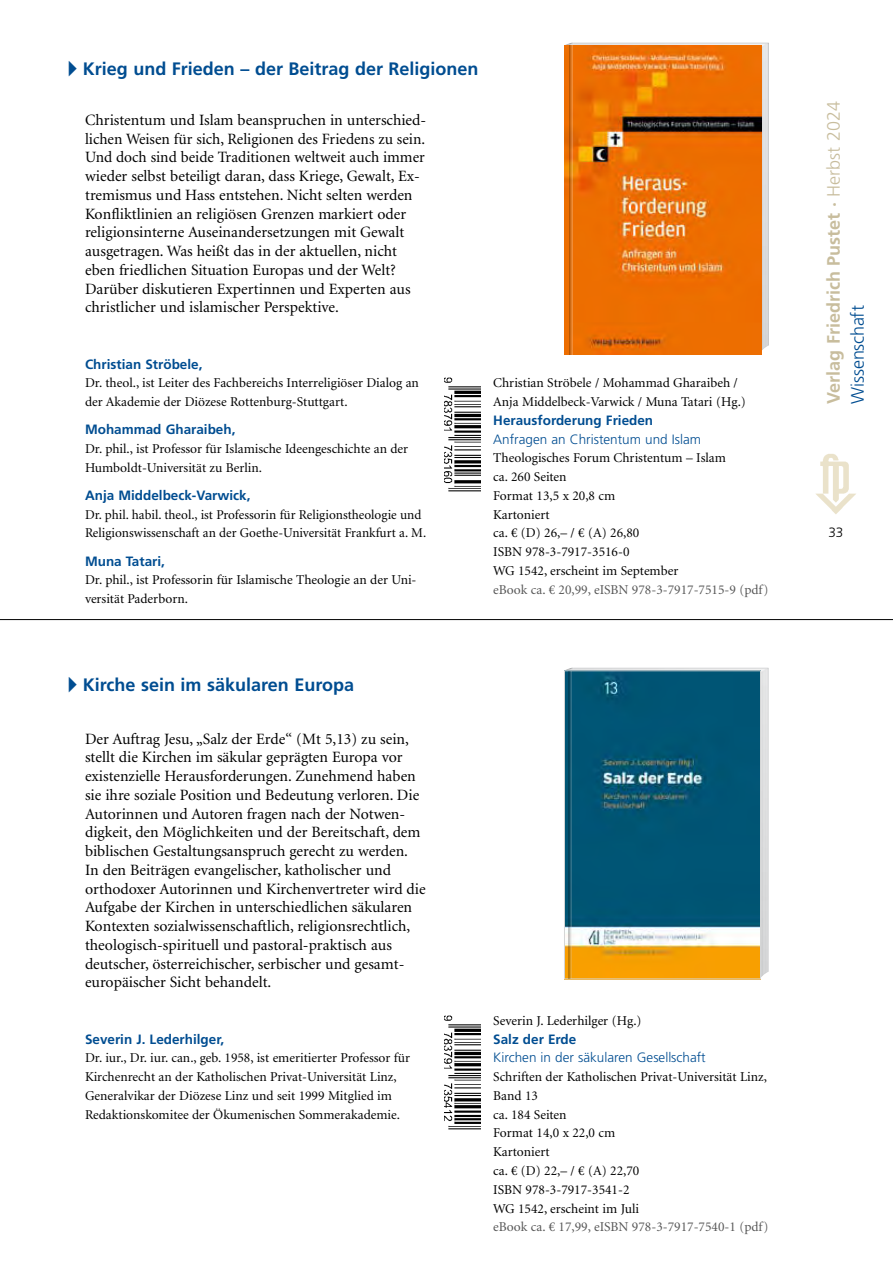
<style>
.page{position:relative;width:893px;height:1263px;background:#fff}
.page>*{position:absolute;margin:0;border:0;box-sizing:border-box;transform-origin:0 0}
.t1{font:700 18px "Frutiger";color:#004d91}
.t2{font:700 18px/24px "Frutiger";color:#c8bd9d}
.t3{font:15.75px/18.8px "Minion";color:#000}
.t4{font:13.5px/18.8px "Minion";color:#000}
.t5{font:700 13.5px "Frutiger";color:#004d91}
.t6{font:300 13.5px "Frutiger";color:#004d91}
.t7{font:300 13.5px "Frutiger";color:#000}
.s1{font-family:"Minion Pro"}
.s2{color:#565656}
.s3{font-family:"Minion Pro";color:#565656}
.s4{font-weight:300}
.s5{font-weight:300;color:#004d91}
</style>
<div class="page">
<img style="left:816px;top:454px;width:40px;height:60px">
<hr style="left:0;top:619px;width:893px;height:1px;background:#000">
<img style="left:444px;top:377px;width:36px;height:115px">
<img style="left:444px;top:1015px;width:36px;height:115px">
<img style="left:565px;top:43px;width:204px;height:309px">
<img style="left:564px;top:45px;width:197px;height:309px">
<svg style="left:569px;top:45px;width:3px;height:309px"></svg>
<img style="left:566px;top:668px;width:203px;height:309px">
<img style="left:566px;top:672px;width:193px;height:305px">
<div style="left:564px;top:670px;width:197px;height:309px;border:1px solid #d5d6d6"></div>
<svg style="left:569px;top:671px;width:3px;height:308px"></svg>
<p class="t1" style="left:83px;top:58px;width:397px">Krieg und Frieden – der Beitrag der Religionen</p>
<p class="t3" style="left:85px;top:111px;width:343px">Christentum und Islam beanspruchen in unterschied&shy;lichen Weisen für sich, Religionen des Friedens zu sein.<br>Und doch sind beide Traditionen weltweit auch immer wieder selbst beteiligt daran, dass Kriege, Gewalt, Ex&shy;tremismus und Hass entstehen. Nicht selten werden Konfliktlinien an religiösen Grenzen markiert oder religionsinterne Auseinandersetzungen mit Gewalt ausgetragen. Was heißt das in der aktuellen, nicht eben friedlichen Situation Europas und der Welt?<br>Darüber diskutieren Expertinnen und Experten aus christlicher und islamischer Perspektive.</p>
<p class="t5" style="left:85px;top:356px;width:119px">Christian Ströbele,</p>
<p class="t4" style="left:85px;top:374px;width:335px">Dr. theol., ist Leiter des Fachbereichs Interreligiöser Dialog an der Akademie der Diözese Rottenburg-Stuttgart.</p>
<p class="t5" style="left:85px;top:422px;width:152px">Mohammad Gharaibeh,</p>
<p class="t4" style="left:85px;top:440px;width:325px">Dr. phil., ist Professor für Islamische Ideengeschichte an der<br>Humboldt-Universität zu Berlin.</p>
<p class="t5" style="left:85px;top:487px;width:167px">Anja Middelbeck-Varwick,</p>
<p class="t4" style="left:85px;top:505px;width:343px">Dr. phil. habil. theol., ist Professorin für Religionstheologie und<br>Religionswissenschaft an der Goethe-Universität Frankfurt a. M.</p>
<p class="t5" style="left:85px;top:553px;width:81px">Muna Tatari,</p>
<p class="t4" style="left:85px;top:571px;width:333px">Dr. phil., ist Professorin für Islamische Theologie an der Uni&shy;versität Paderborn.</p>
<p class="t4" style="left:493px;top:374px;width:254px">Christian Ströbele / Mohammad Gharaibeh /<br>Anja Middelbeck-Varwick / Muna Tatari (Hg.)</p>
<p class="t5" style="left:493px;top:412px;width:161px">Herausforderung Frieden</p>
<p class="t6" style="left:493px;top:431px;width:209px">Anfragen an Christentum und Islam</p>
<p class="t4" style="left:493px;top:449px;width:277px">Theologisches Forum Christentum – Islam<br>ca. 260 Seiten<br>Format 13,5 x 20,8 cm<br>Kartoniert<br>ca. <span class="s1">€</span> (D) 26,– / <span class="s1">€</span> (A) 26,80<br>ISBN 978-3-7917-3516-0<br>WG 1542, erscheint im September<br><span class="s2">eBook ca.</span> <span class="s3">€</span> <span class="s2">20,99, eISBN 978-3-7917-7515-9 (pdf)</span></p>
<p class="t1" style="left:83px;top:674px;width:273px">Kirche sein im säkularen Europa</p>
<p class="t3" style="left:85px;top:730px;width:342px">Der Auftrag Jesu, „Salz der Erde“ (Mt 5,13) zu sein, stellt die Kirchen im säkular geprägten Europa vor existenzielle Herausforderungen. Zunehmend haben sie ihre soziale Position und Bedeutung verloren. Die Autorinnen und Autoren fragen nach der Notwen&shy;digkeit, den Möglichkeiten und der Bereitschaft, dem biblischen Gestaltungsanspruch gerecht zu werden.<br>In den Beiträgen evangelischer, katholischer und orthodoxer Autorinnen und Kirchenvertreter wird die Aufgabe der Kirchen in unterschiedlichen säkularen Kontexten sozialwissenschaftlich, religionsrechtlich, theologisch-spirituell und pastoral-praktisch aus deutscher, österreichischer, serbischer und gesamt&shy;europäischer Sicht behandelt.</p>
<p class="t5" style="left:85px;top:1031px;width:141px">Severin J. Lederhilger,</p>
<p class="t4" style="left:85px;top:1049px;width:327px">Dr. iur., Dr. iur. can., geb. 1958, ist emeritierter Professor für Kirchenrecht an der Katholischen Privat-Universität Linz, Generalvikar der Diözese Linz und seit 1999 Mitglied im Redaktionskomitee der Ökumenischen Sommerakademie.</p>
<p class="t4" style="left:493px;top:1012px;width:150px">Severin J. Lederhilger (Hg.)</p>
<p class="t5" style="left:493px;top:1031px;width:85px">Salz der Erde</p>
<p class="t6" style="left:493px;top:1050px;width:214px">Kirchen in der säkularen Gesellschaft</p>
<p class="t4" style="left:493px;top:1068px;width:277px">Schriften der Katholischen Privat-Universität Linz,<br>Band 13<br>ca. 184 Seiten<br>Format 14,0 x 22,0 cm<br>Kartoniert<br>ca. <span class="s1">€</span> (D) 22,– / <span class="s1">€</span> (A) 22,70<br>ISBN 978-3-7917-3541-2<br>WG 1542, erscheint im Juli<br><span class="s2">eBook ca.</span> <span class="s3">€</span> <span class="s2">17,99, eISBN 978-3-7917-7540-1 (pdf)</span></p>
<p class="t2" style="left:821px;top:404px;width:304px;rotate:-90deg">Verlag Friedrich Pustet · <span class="s4">Herbst 2024<br></span><span class="s5">Wissenschaft</span></p>
<p class="t7" style="left:828px;top:525px;width:17px">33</p>
</div>
